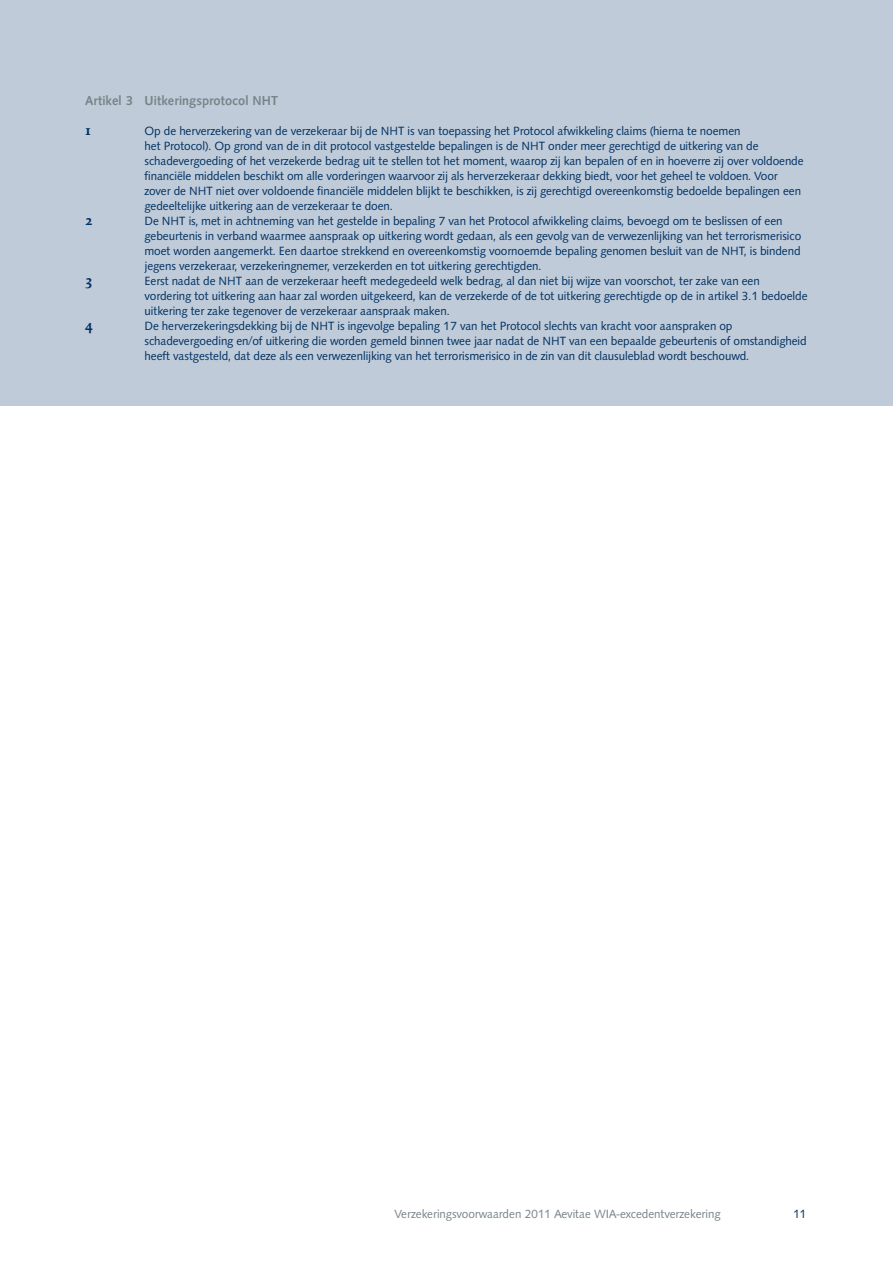
<style>
.page{position:relative;width:893px;height:1263px;background:#fff}
.page>*{position:absolute;margin:0;border:0;box-sizing:border-box;transform-origin:0 0}
.t1{font:700 15px "Quadraat";color:#003063}
.t2{font:700 12.75px "Cg Symphony";letter-spacing:.01em;color:#778489}
.t3{font:11.7px/15px "Cg Symphony";color:#003063}
.t4{font:11.7px "Cg Symphony";color:#778489}
</style>
<div class="page">
<div style="left:0;top:0;width:893px;height:405px;background:#bfcbd8"></div>
<p class="t2" style="left:85px;top:93px;width:195px">Artikel 3 Uitkeringsprotocol NHT</p>
<p class="t1" style="left:85px;top:123px;width:7px">1</p>
<p class="t3" style="left:145px;top:123px;width:661px">Op de herverzekering van de verzekeraar bij de NHT is van toepassing het Protocol afwikkeling claims (hierna te noemen<br>het Protocol). Op grond van de in dit protocol vastgestelde bepalingen is de NHT onder meer gerechtigd de uitkering van de schadevergoeding of het verzekerde bedrag uit te stellen tot het moment, waarop zij kan bepalen of en in hoeverre zij over voldoende financiële middelen beschikt om alle vorderingen waarvoor zij als herverzekeraar dekking biedt, voor het geheel te voldoen. Voor zover de NHT niet over voldoende financiële middelen blijkt te beschikken, is zij gerechtigd overeenkomstig bedoelde bepalingen een gedeeltelijke uitkering aan de verzekeraar te doen.</p>
<p class="t1" style="left:85px;top:213px;width:9px">2</p>
<p class="t3" style="left:145px;top:213px;width:658px">De NHT is, met in achtneming van het gestelde in bepaling 7 van het Protocol afwikkeling claims, bevoegd om te beslissen of een gebeurtenis in verband waarmee aanspraak op uitkering wordt gedaan, als een gevolg van de verwezenlijking van het terrorismerisico moet worden aangemerkt. Een daartoe strekkend en overeenkomstig voornoemde bepaling genomen besluit van de NHT, is bindend jegens verzekeraar, verzekeringnemer, verzekerden en tot uitkering gerechtigden.</p>
<p class="t1" style="left:85px;top:273px;width:9px">3</p>
<p class="t3" style="left:145px;top:273px;width:664px">Eerst nadat de NHT aan de verzekeraar heeft medegedeeld welk bedrag, al dan niet bij wijze van voorschot, ter zake van een vordering tot uitkering aan haar zal worden uitgekeerd, kan de verzekerde of de tot uitkering gerechtigde op de in artikel 3.1 bedoelde uitkering ter zake tegenover de verzekeraar aanspraak maken.</p>
<p class="t1" style="left:85px;top:318px;width:9px">4</p>
<p class="t3" style="left:145px;top:318px;width:664px">De herverzekeringsdekking bij de NHT is ingevolge bepaling 17 van het Protocol slechts van kracht voor aanspraken op schadevergoeding en/of uitkering die worden gemeld binnen twee jaar nadat de NHT van een bepaalde gebeurtenis of omstandigheid heeft vastgesteld, dat deze als een verwezenlijking van het terrorismerisico in de zin van dit clausuleblad wordt beschouwd.</p>
<p class="t4" style="left:395px;top:1207px;width:327px">Verzekeringsvoorwaarden 2011 Aevitae WIA-excedentverzekering</p>
<p class="t3" style="left:793px;top:1207px;width:15px">11</p>
</div>
